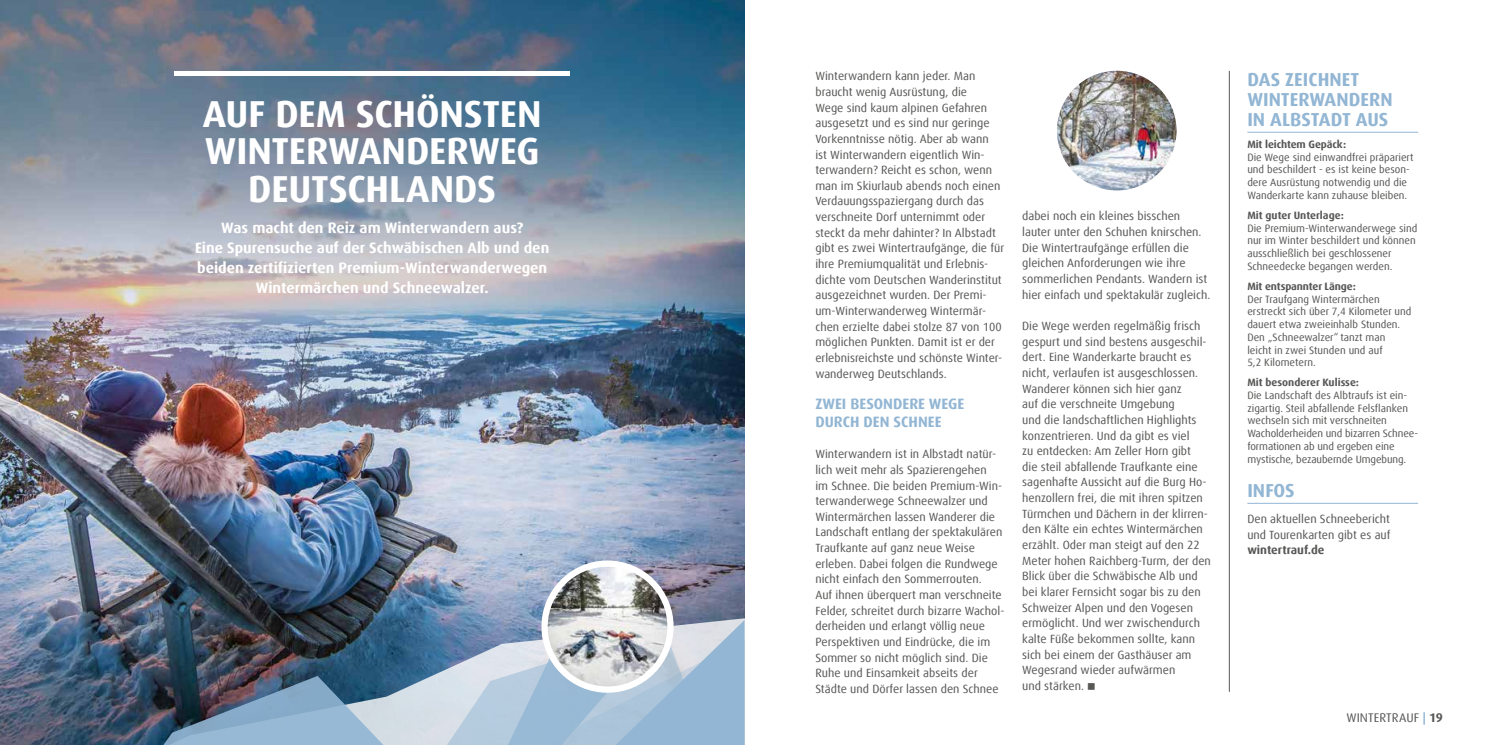
<style>
.page{position:relative;width:1489px;height:745px;background:#fff}
.page>*{position:absolute;margin:0;border:0;box-sizing:border-box;transform-origin:0 0}
.t1{font:700 37.5px/37.5px "Dax Offc Pro";letter-spacing:-.005em;color:#fff;text-align:center}
.t2{font:700 18.75px/20px "Dax Offc Pro";color:#92b6d4}
.t3{font:700 15px/20px "Dax Offc Pro";color:#fff;text-align:center}
.t4{font:700 15px/17.5px "Dax Offc Pro";color:#92b6d4}
.t5{font:12.5px "Dax Offc Pro";letter-spacing:.01em;color:#575756}
.t6{font:11.88px/15.6px "Dax Offc Pro";color:#575756}
.t7{font:700 11.88px "Dax Offc Pro";color:#575756}
.t8{font:10.62px/12.8px "Dax Offc Pro";color:#575756}
.t9{font:700 10.62px "Dax Offc Pro";letter-spacing:-.01em;color:#575756}
.s1{font-weight:700;color:#92b6d4}
.s2{font-weight:700}
</style>
<div class="page">
<img style="left:0;top:0;width:744px;height:585px">
<div style="left:174px;top:71px;width:396px;height:5px;background:#fff"></div>
<hr style="left:1247px;top:132px;width:170px;height:1px;background:#92b6d4">
<hr style="left:1247px;top:502px;width:170px;height:1px;background:#92b6d4">
<hr style="left:1228px;top:71px;width:1px;height:620px;background:#575756">
<img style="left:1057px;top:71px;width:118px;height:118px">
<div style="left:1050px;top:64px;width:132px;height:132px;border:6px solid #fff;border-radius:50%"></div>
<img style="left:0;top:585px;width:744px;height:41px">
<img style="left:0;top:626px;width:440px;height:118px">
<svg style="left:440px;top:619px;width:304px;height:125px;background:#a8bfd6"></svg>
<img style="left:544px;top:563px;width:126px;height:126px;border-radius:63px">
<div style="left:541px;top:560px;width:132px;height:132px;border:6px solid #fff;border-radius:50%"></div>
<h1 class="t1" style="left:203px;top:95px;width:340px">AUF DEM SCHÖNSTEN<br>WINTERWANDERWEG<br>DEUTSCHLANDS</h1>
<p class="t3" style="left:195px;top:218px;width:356px">Was macht den Reiz am Winterwandern aus?<br>Eine Spurensuche auf der Schwäbischen Alb und den beiden zertifizierten Premium-Winterwanderwegen Wintermärchen und Schneewalzer.</p>
<p class="t6" style="left:815px;top:68px;width:190px">Winterwandern kann jeder. Man braucht wenig Ausrüstung, die<br>Wege sind kaum alpinen Gefahren ausgesetzt und es sind nur geringe Vorkenntnisse nötig. Aber ab wann<br>ist Winterwandern eigentlich Win&shy;terwandern? Reicht es schon, wenn man im Skiurlaub abends noch einen Verdauungsspaziergang durch das verschneite Dorf unternimmt oder steckt da mehr dahinter? In Albstadt gibt es zwei Wintertraufgänge, die für ihre Premiumqualität und Erlebnis&shy;dichte vom Deutschen Wanderinstitut ausgezeichnet wurden. Der Premi&shy;um-Winterwanderweg Wintermär&shy;chen erzielte dabei stolze 87 von 100 möglichen Punkten. Damit ist er der erlebnisreichste und schönste Winter&shy;wanderweg Deutschlands.</p>
<p class="t4" style="left:815px;top:395px;width:150px">ZWEI BESONDERE WEGE<br>DURCH DEN SCHNEE</p>
<p class="t6" style="left:815px;top:446px;width:190px">Winterwandern ist in Albstadt natür&shy;lich weit mehr als Spazierengehen<br>im Schnee. Die beiden Premium-Win&shy;terwanderwege Schneewalzer und Wintermärchen lassen Wanderer die Landschaft entlang der spektakulären Traufkante auf ganz neue Weise erleben. Dabei folgen die Rundwege nicht einfach den Sommerrouten.<br>Auf ihnen überquert man verschneite Felder, schreitet durch bizarre Wachol&shy;derheiden und erlangt völlig neue Perspektiven und Eindrücke, die im Sommer so nicht möglich sind. Die Ruhe und Einsamkeit abseits der Städte und Dörfer lassen den Schnee</p>
<p class="t6" style="left:1022px;top:208px;width:190px">dabei noch ein kleines bisschen lauter unter den Schuhen knirschen.<br>Die Wintertraufgänge erfüllen die gleichen Anforderungen wie ihre sommerlichen Pendants. Wandern ist hier einfach und spektakulär zugleich.</p>
<p class="t6" style="left:1022px;top:318px;width:190px">Die Wege werden regelmäßig frisch gespurt und sind bestens ausgeschil&shy;dert. Eine Wanderkarte braucht es nicht, verlaufen ist ausgeschlossen.<br>Wanderer können sich hier ganz<br>auf die verschneite Umgebung<br>und die landschaftlichen Highlights konzentrieren. Und da gibt es viel<br>zu entdecken: Am Zeller Horn gibt<br>die steil abfallende Traufkante eine sagenhafte Aussicht auf die Burg Ho&shy;henzollern frei, die mit ihren spitzen Türmchen und Dächern in der klirren&shy;den Kälte ein echtes Wintermärchen erzählt. Oder man steigt auf den 22<br>Meter hohen Raichberg-Turm, der den Blick über die Schwäbische Alb und bei klarer Fernsicht sogar bis zu den Schweizer Alpen und den Vogesen ermöglicht. Und wer zwischendurch kalte Füße bekommen sollte, kann sich bei einem der Gasthäuser am Wegesrand wieder aufwärmen<br>und stärken.</p>
<h2 class="t2" style="left:1247px;top:69px;width:147px">DAS ZEICHNET<br>WINTERWANDERN<br>IN ALBSTADT AUS</h2>
<p class="t9" style="left:1247px;top:137px;width:100px">Mit leichtem Gepäck:</p>
<p class="t8" style="left:1247px;top:150px;width:168px">Die Wege sind einwandfrei präpariert und beschildert - es ist keine beson&shy;dere Ausrüstung notwendig und die Wanderkarte kann zuhause bleiben.</p>
<p class="t9" style="left:1247px;top:208px;width:98px">Mit guter Unterlage:</p>
<p class="t8" style="left:1247px;top:221px;width:171px">Die Premium-Winterwanderwege sind nur im Winter beschildert und können ausschließlich bei geschlossener Schneedecke begangen werden.</p>
<p class="t9" style="left:1247px;top:279px;width:110px">Mit entspannter Länge:</p>
<p class="t8" style="left:1247px;top:292px;width:166px">Der Traufgang Wintermärchen erstreckt sich über 7,4 Kilometer und dauert etwa zweieinhalb Stunden.<br>Den „Schneewalzer“ tanzt man leicht in zwei Stunden und auf<br>5,2 Kilometern.</p>
<p class="t9" style="left:1247px;top:375px;width:113px">Mit besonderer Kulisse:</p>
<p class="t8" style="left:1247px;top:388px;width:172px">Die Landschaft des Albtraufs ist ein&shy;zigartig. Steil abfallende Felsflanken wechseln sich mit verschneiten Wacholderheiden und bizarren Schnee&shy;formationen ab und ergeben eine mystische, bezaubernde Umgebung.</p>
<h2 class="t2" style="left:1247px;top:480px;width:49px">INFOS</h2>
<p class="t6" style="left:1247px;top:511px;width:145px">Den aktuellen Schneebericht und Tourenkarten gibt es auf</p>
<p class="t7" style="left:1247px;top:542px;width:79px">wintertrauf.de</p>
<p class="t5" style="left:1346px;top:708px;width:98px">WINTERTRAUF <span class="s1">|</span> <span class="s2">19</span></p>
</div>
